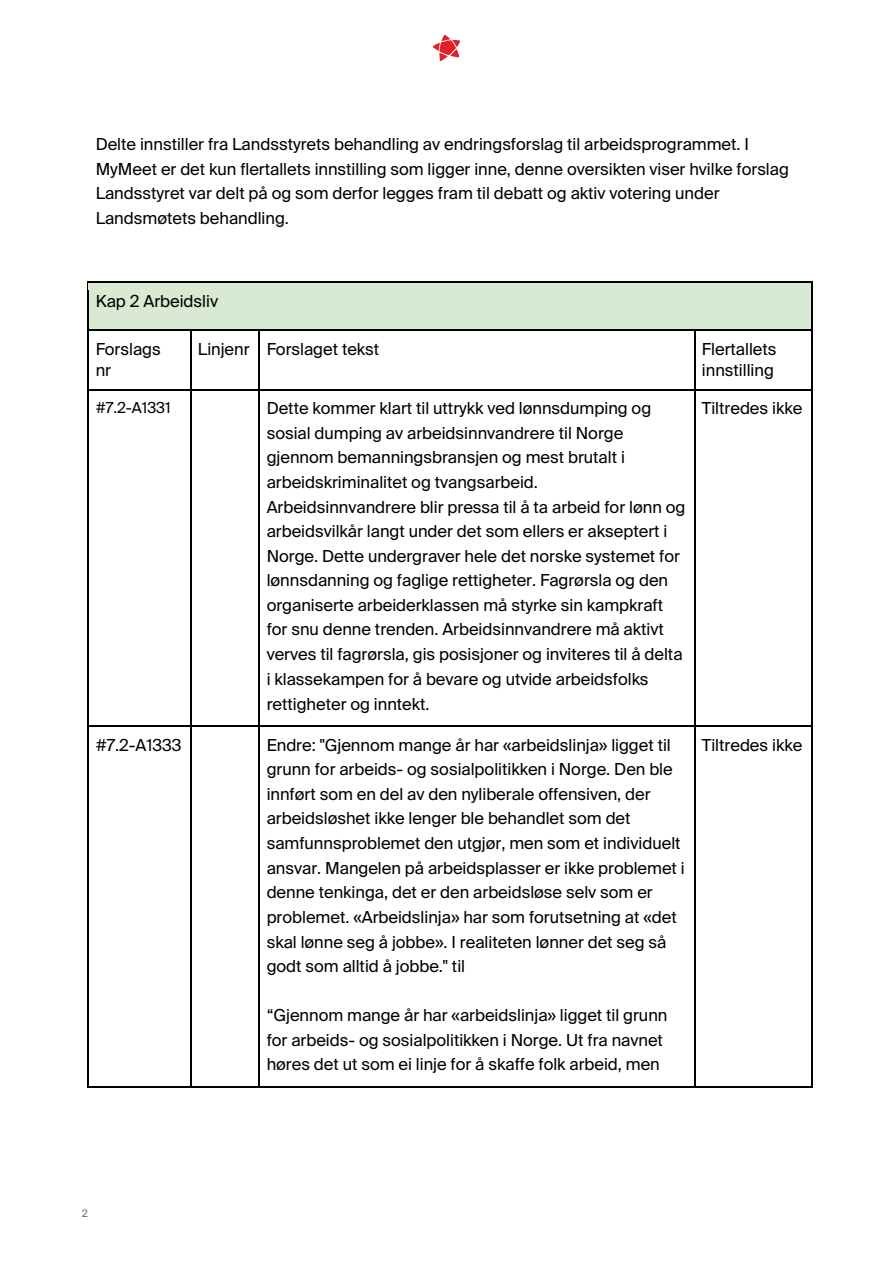
<style>
.page{position:relative;width:893px;height:1263px;background:#fff}
.page>*{position:absolute;margin:0;border:0;box-sizing:border-box;transform-origin:0 0}
.t1{font:16.5px/24.6px "Suisse Intl";color:#000}
.t2{font:15.15px "Suisse Intl";letter-spacing:-.005em;color:#000}
.t3{font:10.5px "Suisse Intl";color:#757878}
</style>
<div class="page">
<svg style="left:433px;top:35px;width:27px;height:26px"></svg>
<div style="left:89px;top:283px;width:722px;height:47px;background:#d9ead3"></div>
<svg style="left:87px;top:281px;width:2px;height:9px"></svg>
<hr style="left:89px;top:281px;width:722px;height:2px;background:#000">
<hr style="left:87px;top:290px;width:2px;height:40px;background:#000">
<hr style="left:811px;top:290px;width:1px;height:40px;background:#000">
<svg style="left:87px;top:330px;width:2px;height:9px"></svg>
<hr style="left:89px;top:330px;width:101px;height:1px;background:#000">
<hr style="left:191px;top:330px;width:67px;height:1px;background:#000">
<svg style="left:258px;top:330px;width:2px;height:9px"></svg>
<hr style="left:260px;top:330px;width:434px;height:1px;background:#000">
<hr style="left:695px;top:330px;width:116px;height:1px;background:#000">
<hr style="left:87px;top:339px;width:2px;height:50px;background:#000">
<hr style="left:190px;top:339px;width:1px;height:50px;background:#000">
<hr style="left:258px;top:339px;width:2px;height:50px;background:#000">
<hr style="left:694px;top:339px;width:1px;height:50px;background:#000">
<hr style="left:811px;top:339px;width:1px;height:50px;background:#000">
<svg style="left:87px;top:389px;width:2px;height:9px"></svg>
<hr style="left:89px;top:389px;width:101px;height:1px;background:#000">
<hr style="left:191px;top:389px;width:67px;height:1px;background:#000">
<svg style="left:258px;top:389px;width:2px;height:9px"></svg>
<hr style="left:260px;top:389px;width:434px;height:1px;background:#000">
<hr style="left:695px;top:389px;width:116px;height:1px;background:#000">
<hr style="left:87px;top:398px;width:2px;height:327px;background:#000">
<hr style="left:190px;top:398px;width:1px;height:327px;background:#000">
<hr style="left:258px;top:398px;width:2px;height:327px;background:#000">
<hr style="left:694px;top:398px;width:1px;height:327px;background:#000">
<hr style="left:811px;top:398px;width:1px;height:327px;background:#000">
<svg style="left:87px;top:725px;width:2px;height:9px"></svg>
<hr style="left:89px;top:725px;width:101px;height:2px;background:#000">
<hr style="left:191px;top:725px;width:67px;height:2px;background:#000">
<svg style="left:258px;top:725px;width:2px;height:9px"></svg>
<hr style="left:260px;top:725px;width:434px;height:2px;background:#000">
<hr style="left:695px;top:725px;width:116px;height:2px;background:#000">
<hr style="left:87px;top:734px;width:2px;height:352px;background:#000">
<hr style="left:89px;top:1086px;width:101px;height:2px;background:#000">
<hr style="left:190px;top:734px;width:1px;height:352px;background:#000">
<hr style="left:191px;top:1086px;width:67px;height:2px;background:#000">
<hr style="left:258px;top:734px;width:2px;height:352px;background:#000">
<hr style="left:260px;top:1086px;width:434px;height:2px;background:#000">
<hr style="left:694px;top:734px;width:1px;height:352px;background:#000">
<hr style="left:695px;top:1086px;width:116px;height:2px;background:#000">
<hr style="left:811px;top:734px;width:1px;height:352px;background:#000">
<p class="t1" style="left:96px;top:132px;width:695px">Delte innstiller fra Landsstyrets behandling av endringsforslag til arbeidsprogrammet. I MyMeet er det kun flertallets innstilling som ligger inne, denne oversikten viser hvilke forslag Landsstyret var delt på og som derfor legges fram til debatt og aktiv votering under Landsmøtets behandling.</p>
<p class="t1" style="left:96px;top:289px;width:124px">Kap 2 Arbeidsliv</p>
<p class="t1" style="left:96px;top:339px;width:67px;line-height:21.3px">Forslags nr</p>
<p class="t1" style="left:198px;top:337px;width:183px">Linjenr Forslaget tekst</p>
<p class="t1" style="left:702px;top:339px;width:76px;line-height:21.3px">Flertallets innstilling</p>
<p class="t2" style="left:96px;top:398px;width:76px">#7.2-A1331</p>
<p class="t1" style="left:267px;top:396px;width:420px">Dette kommer klart til uttrykk ved lønnsdumping og sosial dumping av arbeidsinnvandrere til Norge gjennom bemanningsbransjen og mest brutalt i arbeidskriminalitet og tvangsarbeid.<br>Arbeidsinnvandrere blir pressa til å ta arbeid for lønn og arbeidsvilkår langt under det som ellers er akseptert i Norge. Dette undergraver hele det norske systemet for lønnsdanning og faglige rettigheter. Fagrørsla og den organiserte arbeiderklassen må styrke sin kampkraft for snu denne trenden. Arbeidsinnvandrere må aktivt verves til fagrørsla, gis posisjoner og inviteres til å delta i klassekampen for å bevare og utvide arbeidsfolks rettigheter og inntekt.</p>
<p class="t1" style="left:702px;top:396px;width:102px">Tiltredes ikke</p>
<p class="t1" style="left:96px;top:733px;width:87px">#7.2-A1333</p>
<p class="t1" style="left:267px;top:733px;width:420px">Endre: "Gjennom mange år har «arbeidslinja» ligget til grunn for arbeids- og sosialpolitikken i Norge. Den ble innført som en del av den nyliberale offensiven, der arbeidsløshet ikke lenger ble behandlet som det samfunnsproblemet den utgjør, men som et individuelt ansvar. Mangelen på arbeidsplasser er ikke problemet i denne tenkinga, det er den arbeidsløse selv som er problemet. «Arbeidslinja» har som forutsetning at «det skal lønne seg å jobbe». I realiteten lønner det seg så godt som alltid å jobbe." til</p>
<p class="t1" style="left:267px;top:1003px;width:402px">“Gjennom mange år har «arbeidslinja» ligget til grunn for arbeids- og sosialpolitikken i Norge. Ut fra navnet høres det ut som ei linje for å skaffe folk arbeid, men</p>
<p class="t1" style="left:702px;top:733px;width:102px">Tiltredes ikke</p>
<p class="t3" style="left:82px;top:1207px;width:8px">2</p>
</div>
